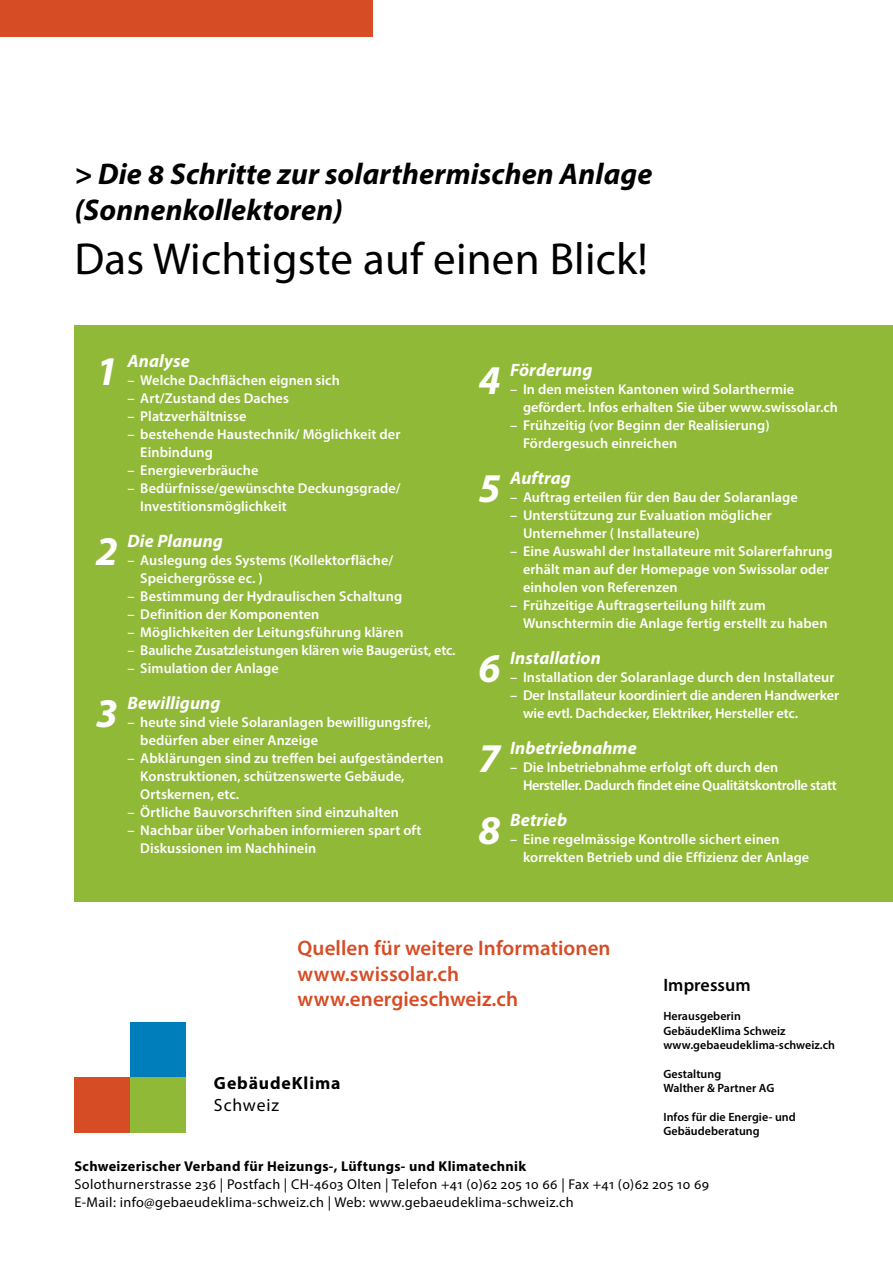
<style>
.page{position:relative;width:893px;height:1263px;background:#fff}
.page>*{position:absolute;margin:0;border:0;box-sizing:border-box;transform-origin:0 0}
.t1{font:45px "Myriad Pro";letter-spacing:.005em;color:#000}
.t2{font:italic 700 40.95px "Myriad Pro";color:#fff}
.t3{font:italic 700 30px/36px "Myriad Pro";letter-spacing:.005em;color:#000}
.t4{font:600 21px/25.2px "Myriad Pro";letter-spacing:.005em;color:#d64c25}
.t5{font:italic 700 18px "Myriad Pro";letter-spacing:.005em;color:#fff}
.t6{font:600 18px "Myriad Pro";letter-spacing:.005em;color:#000}
.t7{font:700 17.7px "Myriad Pro";letter-spacing:.05em;color:#000}
.t8{font:17.7px "Myriad Pro";letter-spacing:.05em;color:#000}
.t9{font:600 14.25px/18px "Myriad Pro";letter-spacing:.005em;color:#fff}
.t10{font:14.25px/18px "Myriad Pro";letter-spacing:.025em;color:#000}
.t11{font:600 14.25px/18px "Myriad Pro";letter-spacing:-.025em;color:#fff}
.t12{font:700 14.25px "Myriad Pro";letter-spacing:.025em;color:#000}
.t13{font:600 12px/14.4px "Myriad Pro";letter-spacing:.005em;color:#000}
</style>
<div class="page">
<div style="left:0;top:0;width:372px;height:36px;background:#d64c25"></div>
<div style="left:130px;top:1022px;width:56px;height:55px;background:#007ebb"></div>
<div style="left:74px;top:1077px;width:56px;height:56px;background:#d64c25"></div>
<div style="left:130px;top:1077px;width:56px;height:56px;background:#91b938"></div>
<div style="left:74px;top:325px;width:819px;height:576px;background:#91b938"></div>
<h3 class="t3" style="left:74px;top:154px;width:579px">&gt; Die 8 Schritte zur solarthermischen Anlage (Sonnenkollektoren)</h3>
<h1 class="t1" style="left:74px;top:231px;width:575px">Das Wichtigste auf einen Blick!</h1>
<h2 class="t2" style="left:96px;top:344px;width:24px">1</h2>
<p class="t5" style="left:128px;top:349px;width:64px">Analyse</p>
<p class="t9" style="left:128px;top:370px;width:214px">– Welche Dachflächen eignen sich</p>
<p class="t9" style="left:128px;top:388px;width:163px">– Art/Zustand des Daches</p>
<p class="t9" style="left:128px;top:406px;width:120px">– Platzverhältnisse</p>
<p class="t9" style="left:140px;top:424px;width:262px;text-indent:-13px">– bestehende Haustechnik/ Möglichkeit der<br>Einbindung</p>
<p class="t9" style="left:128px;top:460px;width:132px">– Energieverbräuche</p>
<p class="t9" style="left:140px;top:478px;width:262px;text-indent:-13px">– Bedürfnisse/gewünschte Deckungsgrade/<br>Investitionsmöglichkeit</p>
<h2 class="t2" style="left:96px;top:524px;width:24px">2</h2>
<p class="t5" style="left:128px;top:529px;width:97px">Die Planung</p>
<p class="t9" style="left:140px;top:550px;width:255px;text-indent:-13px">– Auslegung des Systems (Kollektorfläche/<br>Speichergrösse ec. )</p>
<p class="t9" style="left:128px;top:586px;width:276px">– Bestimmung der Hydraulischen Schaltung</p>
<p class="t9" style="left:128px;top:604px;width:193px">– Definition der Komponenten</p>
<p class="t9" style="left:128px;top:622px;width:277px">– Möglichkeiten der Leitungsführung klären</p>
<p class="t9" style="left:128px;top:640px;width:330px">– Bauliche Zusatzleistungen klären wie Baugerüst, etc.</p>
<p class="t9" style="left:128px;top:658px;width:153px">– Simulation der Anlage</p>
<h2 class="t2" style="left:96px;top:686px;width:24px">3</h2>
<p class="t5" style="left:128px;top:691px;width:94px">Bewilligung</p>
<p class="t9" style="left:140px;top:712px;width:292px;text-indent:-13px">– heute sind viele Solaranlagen bewilligungsfrei, bedürfen aber einer Anzeige</p>
<p class="t9" style="left:140px;top:748px;width:305px;text-indent:-13px">– Abklärungen sind zu treffen bei aufgeständerten<br>Konstruktionen, schützenswerte Gebäude,<br>Ortskernen, etc.</p>
<p class="t9" style="left:128px;top:802px;width:273px">– Örtliche Bauvorschriften sind einzuhalten</p>
<p class="t9" style="left:140px;top:820px;width:283px;text-indent:-13px">– Nachbar über Vorhaben informieren spart oft<br>Diskussionen im Nachhinein</p>
<h2 class="t2" style="left:478px;top:353px;width:24px">4</h2>
<p class="t5" style="left:510px;top:358px;width:84px">Förderung</p>
<p class="t9" style="left:523px;top:379px;width:316px;text-indent:-13px">– In den meisten Kantonen wird Solarthermie gefördert. Infos erhalten Sie über www.swissolar.ch</p>
<p class="t9" style="left:523px;top:415px;width:248px;text-indent:-13px">– Frühzeitig (vor Beginn der Realisierung)<br>Fördergesuch einreichen</p>
<h2 class="t2" style="left:478px;top:461px;width:24px">5</h2>
<p class="t5" style="left:510px;top:466px;width:62px">Auftrag</p>
<p class="t9" style="left:510px;top:487px;width:289px">– Auftrag erteilen für den Bau der Solaranlage</p>
<p class="t9" style="left:523px;top:505px;width:250px;text-indent:-13px">– Unterstützung zur Evaluation möglicher<br>Unternehmer ( Installateure)</p>
<p class="t9" style="left:523px;top:541px;width:311px;text-indent:-13px">– Eine Auswahl der Installateure mit Solarerfahrung erhält man auf der Homepage von Swissolar oder einholen von Referenzen</p>
<p class="t9" style="left:523px;top:595px;width:306px;text-indent:-13px">– Frühzeitige Auftragserteilung hilft zum<br>Wunschtermin die Anlage fertig erstellt zu haben</p>
<h2 class="t2" style="left:478px;top:641px;width:24px">6</h2>
<p class="t5" style="left:510px;top:646px;width:92px">Installation</p>
<p class="t9" style="left:510px;top:667px;width:326px">– Installation der Solaranlage durch den Installateur</p>
<p class="t9" style="left:523px;top:685px;width:318px;text-indent:-13px">– Der Installateur koordiniert die anderen Handwerker wie evtl. Dachdecker, Elektriker, Hersteller etc.</p>
<h2 class="t2" style="left:478px;top:731px;width:24px">7</h2>
<p class="t5" style="left:510px;top:736px;width:128px">Inbetriebnahme</p>
<p class="t11" style="left:523px;top:757px;width:315px;text-indent:-13px">– Die Inbetriebnahme erfolgt oft durch den<br>Hersteller. Dadurch findet eine Qualitätskontrolle statt</p>
<h2 class="t2" style="left:478px;top:803px;width:24px">8</h2>
<p class="t5" style="left:510px;top:808px;width:58px">Betrieb</p>
<p class="t9" style="left:523px;top:829px;width:288px;text-indent:-13px">– Eine regelmässige Kontrolle sichert einen korrekten Betrieb und die Effizienz der Anlage</p>
<h3 class="t4" style="left:298px;top:935px;width:314px">Quellen für weitere Informationen www.swissolar.ch www.energieschweiz.ch</h3>
<p class="t7" style="left:214px;top:1072px;width:128px">GebäudeKlima</p>
<p class="t8" style="left:214px;top:1094px;width:67px">Schweiz</p>
<p class="t6" style="left:663px;top:974px;width:89px">Impressum</p>
<p class="t13" style="left:663px;top:1009px;width:173px">Herausgeberin<br>GebäudeKlima Schweiz www.gebaeudeklima-schweiz.ch</p>
<p class="t13" style="left:663px;top:1066px;width:113px">Gestaltung<br>Walther &amp; Partner AG</p>
<p class="t13" style="left:663px;top:1109px;width:134px">Infos für die Energie- und<br>Gebäudeberatung</p>
<p class="t12" style="left:74px;top:1157px;width:453px">Schweizerischer Verband für Heizungs-, Lüftungs- und Klimatechnik</p>
<p class="t10" style="left:74px;top:1175px;width:636px">Solothurnerstrasse 236 | Postfach | CH-4603 Olten | Telefon +41 (0)62 205 10 66 | Fax +41 (0)62 205 10 69<br>E-Mail: info@gebaeudeklima-schweiz.ch | Web: www.gebaeudeklima-schweiz.ch</p>
</div>
